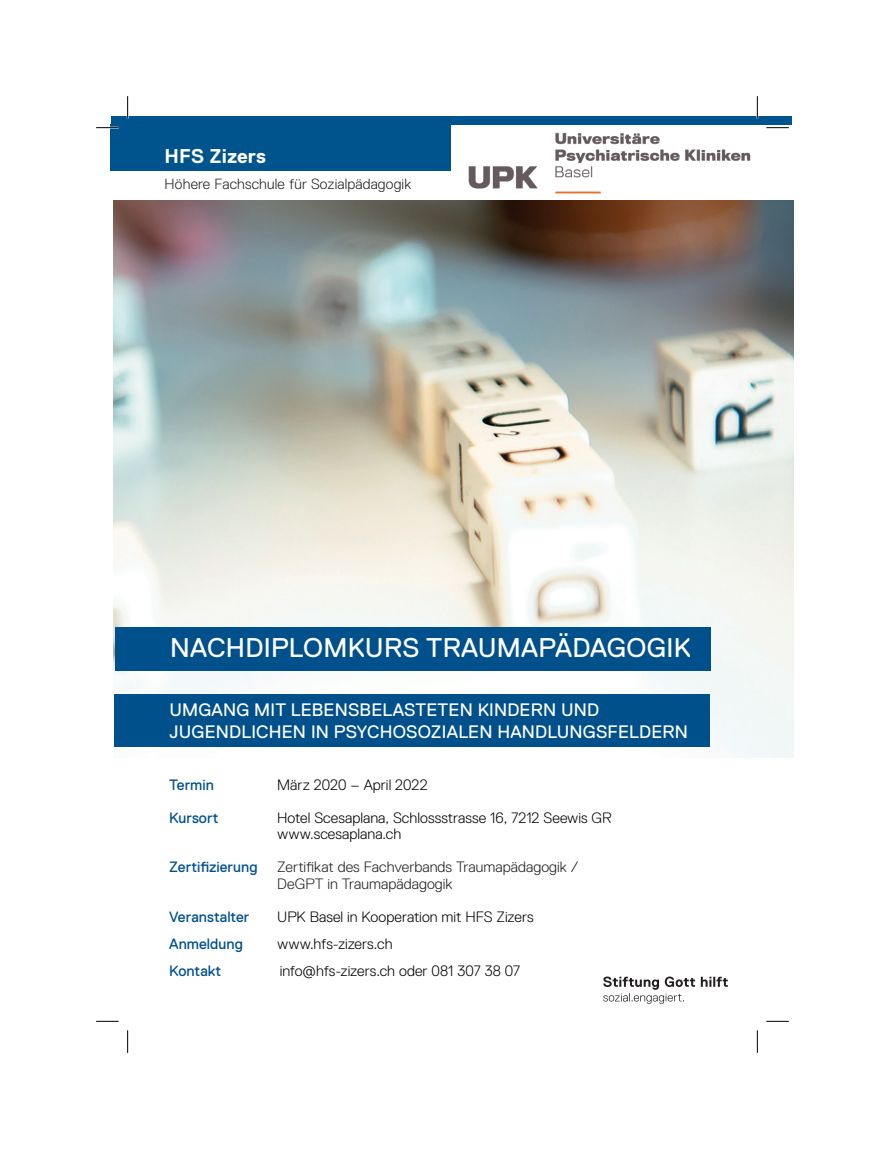
<style>
.page{position:relative;width:885px;height:1149px;background:#fff}
.page>*{position:absolute;margin:0;border:0;box-sizing:border-box;transform-origin:0 0}
.t1{font:27px "Replica Std";letter-spacing:.01em;color:#fff}
.t2{font:700 19.8px "Replica Std";letter-spacing:.005em;color:#fff}
.t3{font:18px/21.6px "Replica Std";letter-spacing:.01em;color:#fff}
.Introtext{font:300 15px "Replica Std";color:#000}
.Introtext-2{font:300 15px/16.5px "Replica Std";letter-spacing:.005em;color:#231f20}
.Introtext-3{font:15px "Replica Std";color:#00508c}
.t4{font:300 14.7px "Replica Std";letter-spacing:.01em;color:#231f20}
</style>
<div class="page">
<img style="left:113px;top:200px;width:680px;height:557px">
<div style="left:115px;top:627px;width:595px;height:43px;background:#00508c"></div>
<div style="left:114px;top:693px;width:595px;height:53px;background:#00508c"></div>
<div style="left:111px;top:124px;width:340px;height:47px;background:#00548e"></div>
<div style="left:111px;top:116px;width:680px;height:8px;background:#00548e"></div>
<img style="left:468px;top:132px;width:283px;height:62px">
<svg style="left:603px;top:976px;width:124px;height:27px"></svg>
<hr style="left:756px;top:96px;width:2px;height:23px;background:#fff">
<svg style="left:96px;top:127px;width:23px;height:1px"></svg>
<svg style="left:766px;top:127px;width:22px;height:1px"></svg>
<svg style="left:96px;top:1020px;width:23px;height:1px"></svg>
<svg style="left:766px;top:1020px;width:22px;height:1px"></svg>
<svg style="left:127px;top:96px;width:1px;height:23px"></svg>
<svg style="left:127px;top:1030px;width:1px;height:22px"></svg>
<svg style="left:757px;top:96px;width:1px;height:23px"></svg>
<svg style="left:757px;top:1030px;width:1px;height:22px"></svg>
<p class="t2" style="left:165px;top:145px;width:103px">HFS Zizers</p>
<p class="t4" style="left:165px;top:176px;width:248px">Höhere Fachschule für Sozialpädagogik</p>
<p class="t1" style="left:170px;top:632px;width:522px">NACHDIPLOMKURS TRAUMAPÄDAGOGIK</p>
<p class="t3" style="left:169px;top:699px;width:520px">UMGANG MIT LEBENSBELASTETEN KINDERN UND<br>JUGENDLICHEN IN PSYCHOSOZIALEN HANDLUNGSFELDERN</p>
<p class="Introtext-3" style="left:169px;top:776px;width:46px">Termin</p>
<p class="Introtext" style="left:277px;top:776px;width:152px">März 2020 – April 2022</p>
<p class="Introtext-3" style="left:169px;top:809px;width:51px">Kursort</p>
<p class="Introtext" style="left:277px;top:809px;width:336px">Hotel Scesaplana, Schlossstrasse 16, 7212 Seewis GR</p>
<p class="Introtext" style="left:277px;top:825px;width:126px">www.scesaplana.ch</p>
<p class="Introtext-3" style="left:169px;top:858px;width:90px">Zertifizierung</p>
<p class="Introtext-2" style="left:277px;top:858px;width:303px">Zertifikat des Fachverbands Traumapädagogik /<br>DeGPT in Traumapädagogik</p>
<p class="Introtext-3" style="left:169px;top:908px;width:82px">Veranstalter</p>
<p class="Introtext" style="left:277px;top:908px;width:258px">UPK Basel in Kooperation mit HFS Zizers</p>
<p class="Introtext-3" style="left:169px;top:935px;width:75px">Anmeldung</p>
<p class="Introtext" style="left:277px;top:935px;width:117px">www.hfs-zizers.ch</p>
<p class="Introtext-3" style="left:169px;top:962px;width:54px">Kontakt</p>
<p class="Introtext" style="left:280px;top:962px;width:242px">info@hfs-zizers.ch oder 081 307 38 07</p>
</div>
